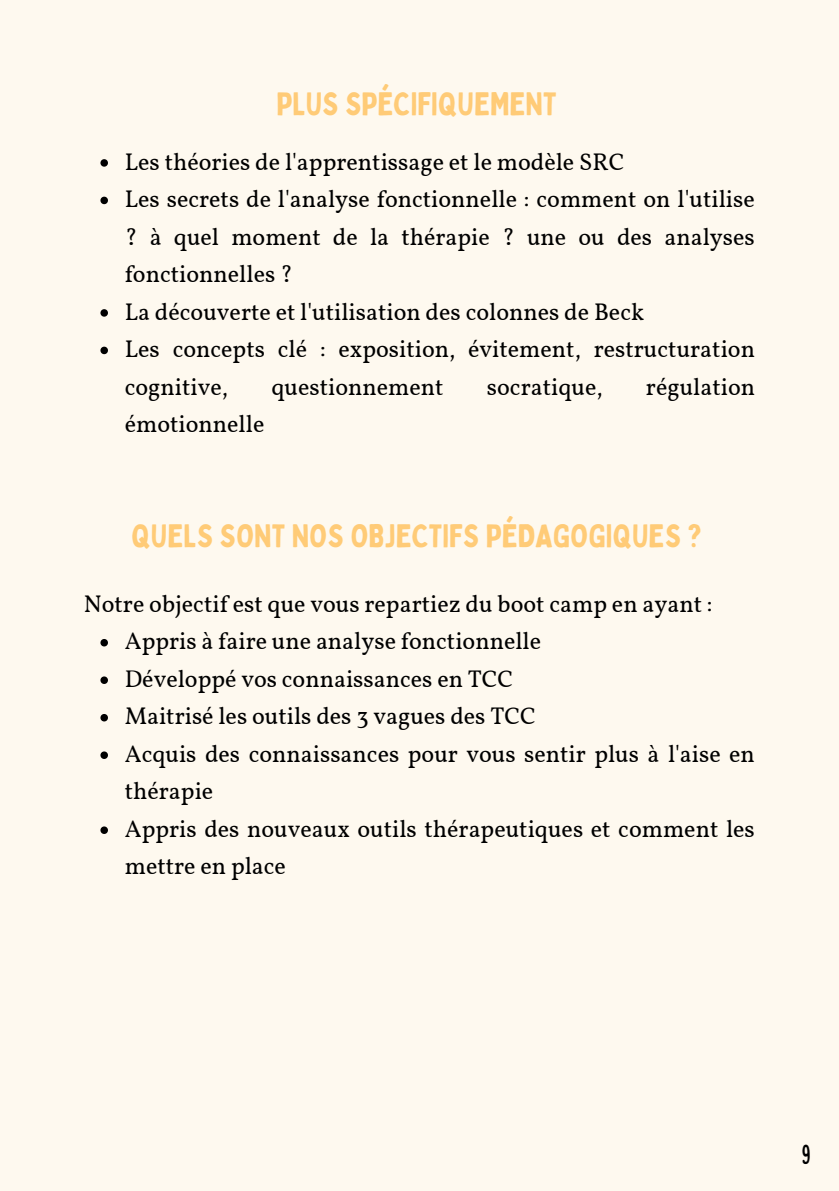
<style>
.page{position:relative;width:839px;height:1191px;background:#fff}
.page>*{position:absolute;margin:0;border:0;box-sizing:border-box;transform-origin:0 0}
.t1{font:32px "Bobby Jones";color:#ffcb77}
.t2{font:condensed 28px "Bobby Jones Soft";color:#000}
.t3{font:24px/37.6px "Vollkorn";color:#000}
</style>
<div class="page">
<div style="left:0;top:0;width:838px;height:1191px;background:#fef9ef"></div>
<svg style="left:100px;top:159px;width:8px;height:8px"></svg>
<svg style="left:100px;top:197px;width:8px;height:7px"></svg>
<svg style="left:100px;top:309px;width:8px;height:8px"></svg>
<svg style="left:100px;top:347px;width:8px;height:7px"></svg>
<svg style="left:100px;top:639px;width:8px;height:7px"></svg>
<svg style="left:100px;top:676px;width:8px;height:8px"></svg>
<svg style="left:100px;top:714px;width:8px;height:7px"></svg>
<svg style="left:100px;top:751px;width:8px;height:8px"></svg>
<svg style="left:100px;top:826px;width:8px;height:8px"></svg>
<h1 class="t1" style="left:276px;top:84px;width:282px">PLUS SPÉCIFIQUEMENT</h1>
<p class="t3" style="left:125px;top:145px;width:631px">Les théories de l'apprentissage et le modèle SRC<br>Les secrets de l'analyse fonctionnelle : comment on l'utilise ? à quel moment de la thérapie ? une ou des analyses fonctionnelles ?<br>La découverte et l'utilisation des colonnes de Beck<br>Les concepts clé : exposition, évitement, restructuration cognitive,</p>
<p class="t3" style="left:271px;top:370px;width:174px">questionnement</p>
<p class="t3" style="left:487px;top:370px;width:117px">socratique,</p>
<p class="t3" style="left:646px;top:370px;width:111px">régulation</p>
<p class="t3" style="left:125px;top:407px;width:141px">émotionnelle</p>
<h1 class="t1" style="left:131px;top:515px;width:572px">QUELS SONT NOS OBJECTIFS PÉDAGOGIQUES ?</h1>
<p class="t3" style="left:84px;top:587px;width:630px">Notre objectif est que vous repartiez du boot camp en ayant :</p>
<p class="t3" style="left:125px;top:625px;width:631px">Appris à faire une analyse fonctionnelle<br>Développé vos connaissances en TCC<br>Maitrisé les outils des 3 vagues des TCC<br>Acquis des connaissances pour vous sentir plus à l'aise en thérapie<br>Appris des nouveaux outils thérapeutiques et comment les mettre en place</p>
<p class="t2" style="left:801px;top:1136px;width:11px">9</p>
</div>
